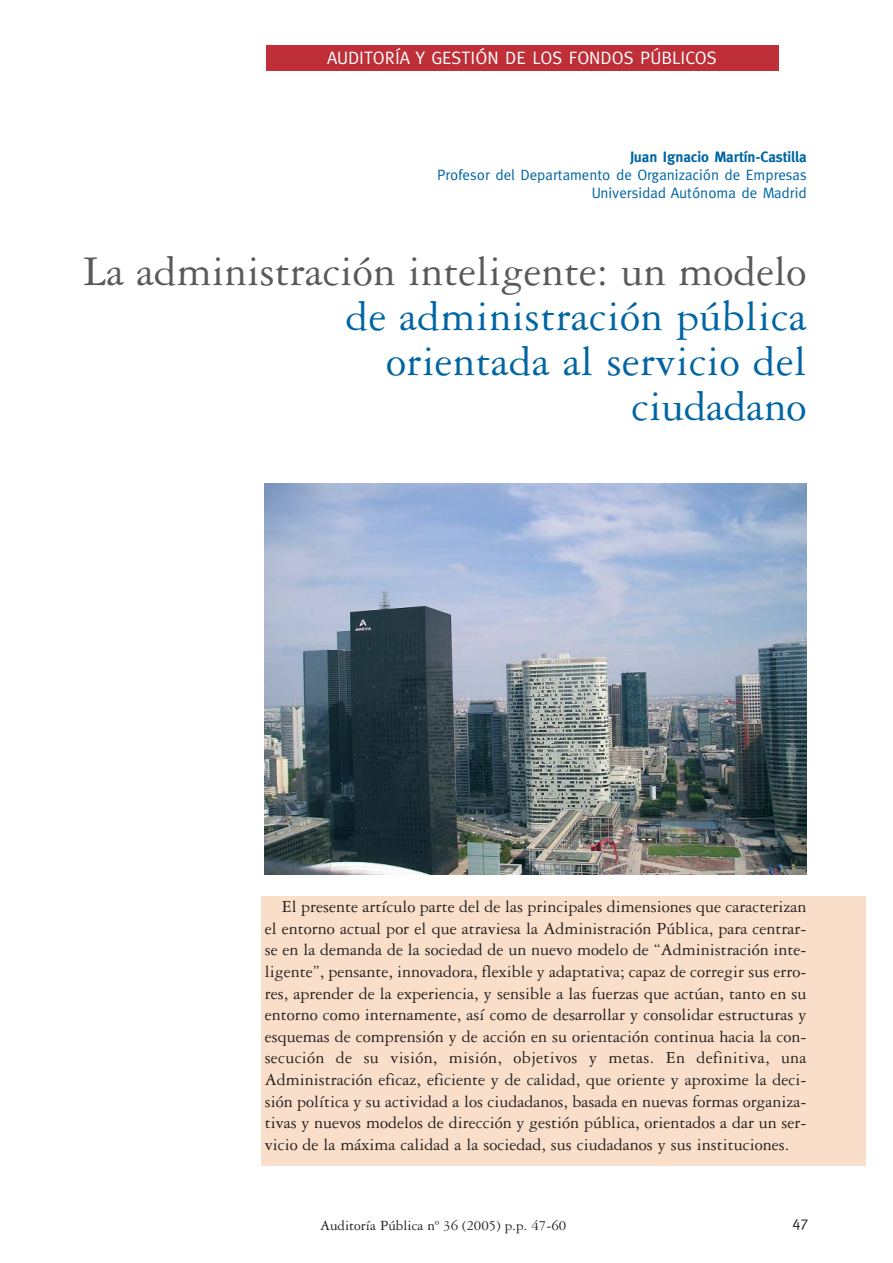
<style>
.page{position:relative;width:893px;height:1263px;background:#fff}
.page>*{position:absolute;margin:0;border:0;box-sizing:border-box;transform-origin:0 0}
.t1{font:45px/45px "Garamond Three";letter-spacing:.01em;color:#0065a4;text-align:right}
.t2{font:45px "Garamond Three";color:#58595b}
.t3{font:18px/21.6px "Garamond Three";color:#231f20;text-align:justify}
.t4{font:18px "Meta";color:#fff}
.t5{font:15px/18px "Meta";color:#0065a4;text-align:right}
.t6{font:15px "Garamond Three";color:#231f20}
.t7{font:700 15px "Meta";color:#0065a4}
.t8{font:15px "Meta";color:#231f20}
</style>
<div class="page">
<div style="left:262px;top:896px;width:604px;height:270px;background:#f9dfc9"></div>
<div style="left:265px;top:46px;width:513px;height:25px;background:#be2f37"></div>
<img style="left:265px;top:484px;width:541px;height:391px">
<p class="t4" style="left:327px;top:51px;width:391px">AUDITORÍA Y GESTIÓN DE LOS FONDOS PÚBLICOS</p>
<p class="t7" style="left:630px;top:152px;width:178px">Juan Ignacio Martín-Castilla</p>
<p class="t5" style="left:437px;top:168px;width:371px">Profesor del Departamento de Organización de Empresas<br>Universidad Autónoma de Madrid</p>
<h1 class="t2" style="left:84px;top:255px;width:724px">La administración inteligente: un modelo</h1>
<h1 class="t1" style="left:346px;top:297px;width:462px">de administración pública orientada al servicio del ciudadano</h1>
<p class="t3" style="left:265px;top:898px;width:543px;text-indent:17px">El presente artículo parte del de las principales dimensiones que caracterizan el entorno actual por el que atraviesa la Administración Pública, para centrar&shy;se en la demanda de la sociedad de un nuevo modelo de “Administración inte&shy;ligente”, pensante, innovadora, flexible y adaptativa; capaz de corregir sus erro&shy;res, aprender de la experiencia, y sensible a las fuerzas que actúan, tanto en su entorno como internamente, así como de desarrollar y consolidar estructuras y esquemas de comprensión y de acción en su orientación continua hacia la con&shy;secución de su visión, misión, objetivos y metas. En definitiva, una Administración eficaz, eficiente y de calidad, que oriente y aproxime la deci&shy;sión política y su actividad a los ciudadanos, basada en nuevas formas organiza&shy;tivas y nuevos modelos de dirección y gestión pública, orientados a dar un ser&shy;vicio de la máxima calidad a la sociedad, sus ciudadanos y sus instituciones.</p>
<p class="t6" style="left:320px;top:1220px;width:248px">Auditoría Pública nº 36 (2005) p.p. 47-60</p>
<p class="t8" style="left:792px;top:1217px;width:18px">47</p>
</div>
